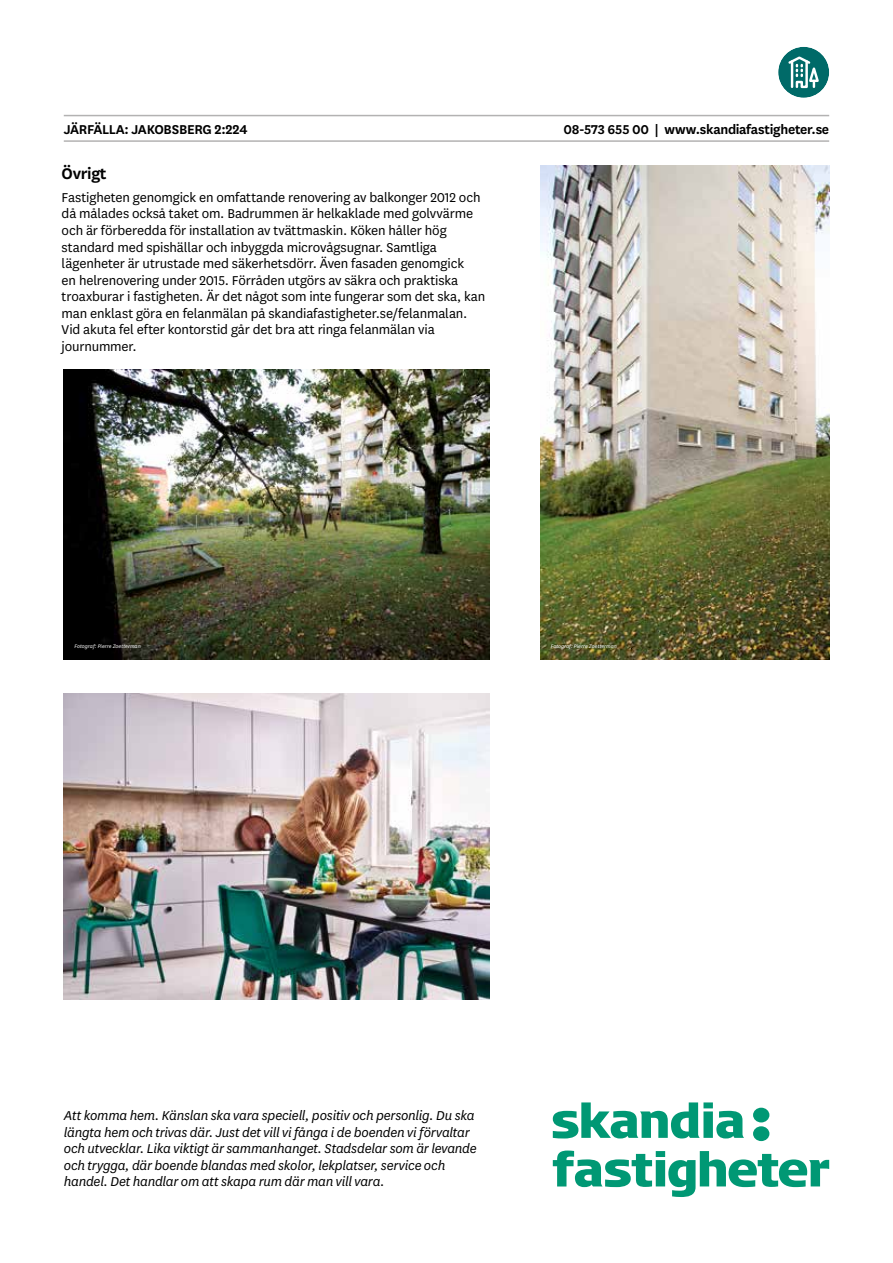
<style>
.page{position:relative;width:893px;height:1263px;background:#fff}
.page>*{position:absolute;margin:0;border:0;box-sizing:border-box;transform-origin:0 0}
.t1{font:600 18px "Skandia Sans";letter-spacing:-.02em;color:#000}
.t2{font:15px/16.5px "Skandia Sans";letter-spacing:-.01em;color:#000}
.t3{font:italic 15px/16.5px "Skandia Sans";letter-spacing:-.015em;color:#000}
.t4{font:600 15px "Skandia Sans";letter-spacing:-.02em;color:#000}
.t5{font:italic 6px "Skandia Sans";color:#fff}
</style>
<div class="page">
<svg style="left:553px;top:1102px;width:276px;height:95px"></svg>
<hr style="left:64px;top:140px;width:765px;height:2px;background:#b3b2b2">
<hr style="left:64px;top:115px;width:765px;height:1px;background:#b3b2b2">
<img style="left:64px;top:370px;width:425px;height:289px">
<img style="left:64px;top:693px;width:425px;height:306px">
<img style="left:540px;top:166px;width:289px;height:493px">
<div style="left:778px;top:47px;width:51px;height:51px;background:#006a68;border-radius:50%"></div>
<svg style="left:788px;top:56px;width:31px;height:33px"></svg>
<p class="t4" style="left:64px;top:119px;width:185px">JÄRFÄLLA: JAKOBSBERG 2:224</p>
<p class="t1" style="left:62px;top:161px;width:46px">Övrigt</p>
<p class="t2" style="left:62px;top:188px;width:425px">Fastigheten genomgick en omfattande renovering av balkonger 2012 och då målades också taket om. Badrummen är helkaklade med golvvärme och är förberedda för installation av tvättmaskin. Köken håller hög standard med spishällar och inbyggda microvågsugnar. Samtliga lägenheter är utrustade med säkerhetsdörr. Även fasaden genomgick<br>en helrenovering under 2015. Förråden utgörs av säkra och praktiska troaxburar i fastigheten. Är det något som inte fungerar som det ska, kan man enklast göra en felanmälan på skandiafastigheter.se/felanmalan.<br>Vid akuta fel efter kontorstid går det bra att ringa felanmälan via journummer.</p>
<p class="t4" style="left:563px;top:119px;width:267px">08-573 655 00 | www.skandiafastigheter.se</p>
<p class="t5" style="left:74px;top:643px;width:68px">Fotograf: Pierre Zoetterman</p>
<p class="t5" style="left:551px;top:643px;width:68px">Fotograf: Pierre Zoetterman</p>
<p class="t3" style="left:64px;top:1107px;width:414px">Att komma hem. Känslan ska vara speciell, positiv och personlig. Du ska längta hem och trivas där. Just det vill vi fånga i de boenden vi förvaltar och utvecklar. Lika viktigt är sammanhanget. Stadsdelar som är levande och trygga, där boende blandas med skolor, lekplatser, service och handel. Det handlar om att skapa rum där man vill vara.</p>
</div>
